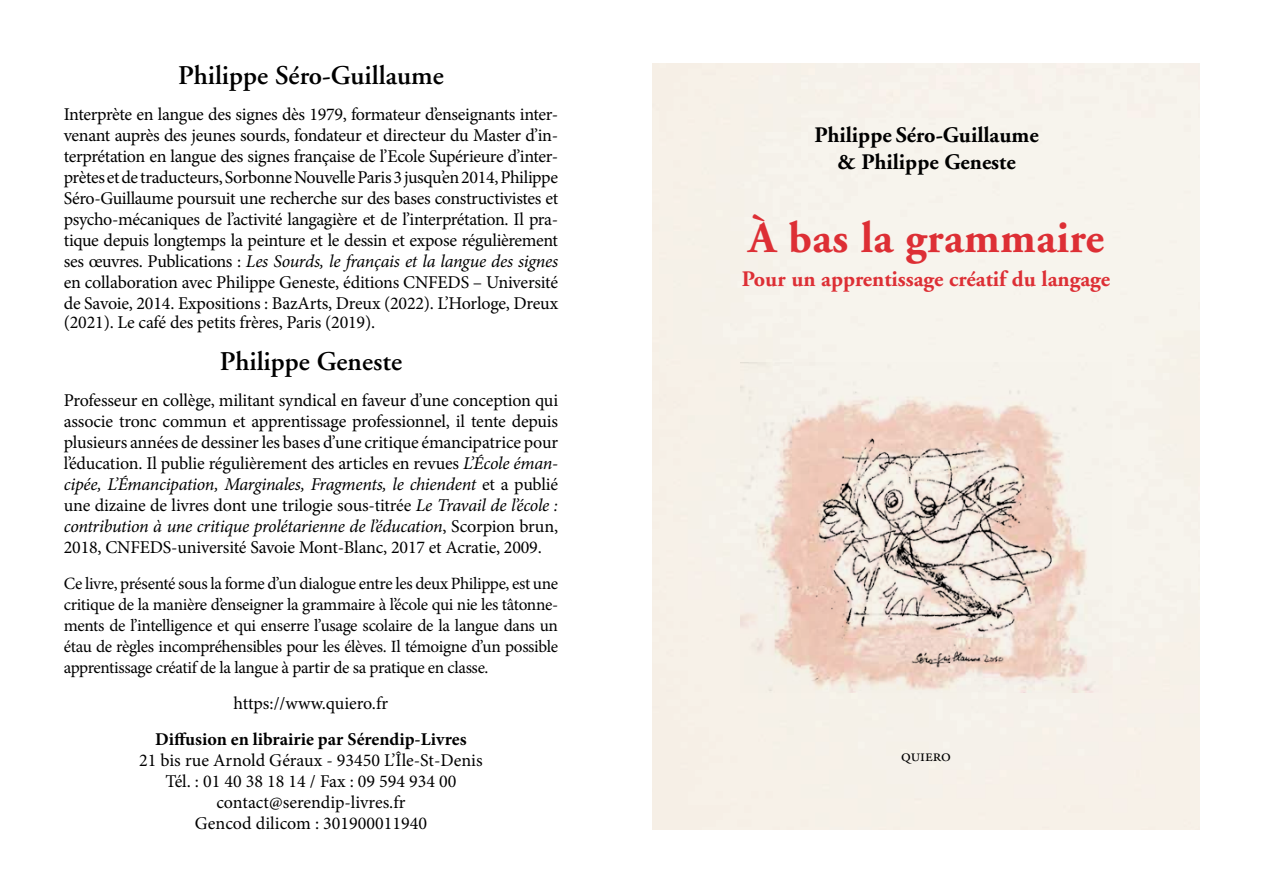
<style>
.page{position:relative;width:1263px;height:893px;background:#fff}
.page>*{position:absolute;margin:0;border:0;box-sizing:border-box;transform-origin:0 0}
.t1{font:44.25px "Adobe Garamond Bold Os F";letter-spacing:.01em;color:#dd2f35}
.t2{font:600 27px "Adobe Garamond";color:#000}
.t3{font:700 22.2px/26.5px "Adobe Garamond";color:#000;text-align:center}
.t4{font:700 22.2px "Adobe Garamond";color:#dd2f35}
.t5{font:18px/20.9px "Minion Pro";letter-spacing:-.005em;color:#000;text-align:justify}
.t6{font:700 18px "Minion Pro";color:#000}
.t7{font:17.25px/21px "Minion Pro";letter-spacing:-.02em;color:#000;text-align:justify}
.t8{font:17.25px "Adobe Garamond Exp";color:#000}
.s1{font-style:italic}
</style>
<div class="page">
<img style="left:741px;top:362px;width:363px;height:331px">
<h2 class="t2" style="left:178px;top:60px;width:267px">Philippe Séro-Guillaume</h2>
<p class="t5" style="left:64px;top:103px;width:496px">Interprète en langue des signes dès 1979, formateur d’enseignants inter&shy;venant auprès des jeunes sourds, fondateur et directeur du Master d’in&shy;terprétation en langue des signes française de l’Ecole Supérieure d’inter&shy;prètes et de traducteurs, Sorbonne Nouvelle Paris 3 jusqu’en 2014, Philippe Séro-Guillaume poursuit une recherche sur des bases constructivistes et psycho-mécaniques de l’activité langagière et de l’interprétation. Il pra&shy;tique depuis longtemps la peinture et le dessin et expose régulièrement ses œuvres. Publications : <span class="s1">Les Sourds, le français et la langue des signes </span>en collaboration avec Philippe Geneste, éditions CNFEDS – Université de Savoie, 2014. Expositions : BazArts, Dreux (2022). L’Horloge, Dreux (2021). Le café des petits frères, Paris (2019).</p>
<h2 class="t2" style="left:220px;top:347px;width:184px">Philippe Geneste</h2>
<p class="t5" style="left:64px;top:390px;width:496px">Professeur en collège, militant syndical en faveur d’une conception qui associe tronc commun et apprentissage professionnel, il tente depuis plusieurs années de dessiner les bases d’une critique émancipatrice pour l’éducation. Il publie régulièrement des articles en revues <span class="s1">L’École éman&shy;cipée, L’Émancipation, Marginales, Fragments, le chiendent</span> et a publié une dizaine de livres dont une trilogie sous-titrée <span class="s1">Le Travail de l’école : contribution à une critique prolétarienne de l’éducation</span>, Scorpion brun, 2018, CNFEDS-université Savoie Mont-Blanc, 2017 et Acratie, 2009.</p>
<p class="t7" style="left:64px;top:573px;width:496px">Ce livre, présenté sous la forme d’un dialogue entre les deux Philippe, est une critique de la manière d’enseigner la grammaire à l’école qui nie les tâtonne&shy;ments de l’intelligence et qui enserre l’usage scolaire de la langue dans un étau de règles incompréhensibles pour les élèves. Il témoigne d’un possible apprentissage créatif de la langue à partir de sa pratique en classe.</p>
<p class="t5" style="left:234px;top:693px;width:156px">https://www.quiero.fr</p>
<p class="t6" style="left:155px;top:727px;width:313px">Diffusion en librairie par Sérendip-Livres</p>
<p class="t5" style="left:139px;top:750px;width:345px;text-align:center">21 bis rue Arnold Géraux - 93450 L’Île-St-Denis Tél. : 01 40 38 18 14 / Fax : 09 594 934 00 contact@serendip-livres.fr<br>Gencod dilicom : 301900011940</p>
<p class="t3" style="left:814px;top:123px;width:226px">Philippe Séro-Guillaume &amp; Philippe Geneste</p>
<h1 class="t1" style="left:748px;top:214px;width:357px">À bas la grammaire</h1>
<p class="t4" style="left:742px;top:267px;width:370px">Pour un apprentissage créatif du langage</p>
<p class="t8" style="left:901px;top:748px;width:51px">quiero</p>
</div>
